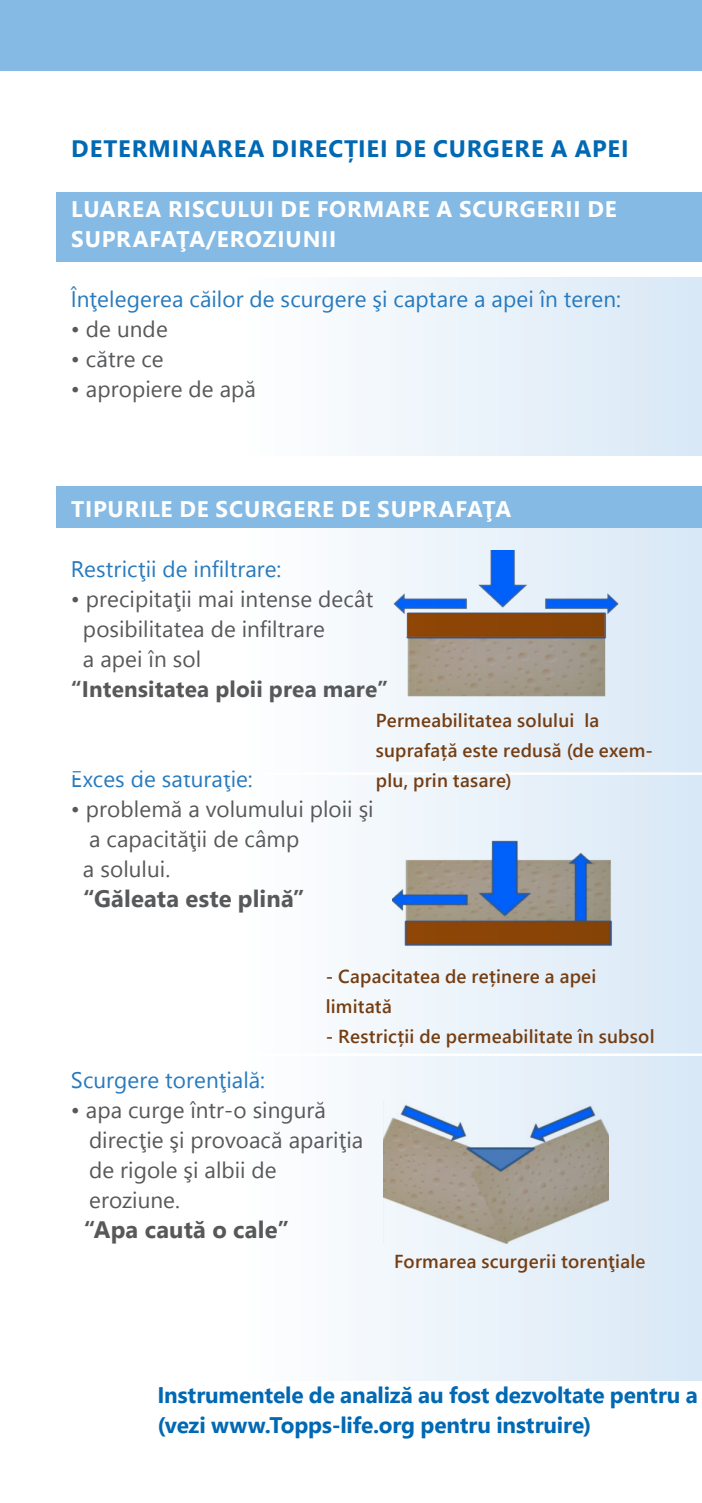
<style>
.page{position:relative;width:702px;height:1503px;background:#fff}
.page>*{position:absolute;margin:0;border:0;box-sizing:border-box;transform-origin:0 0}
.t1{font:700 23.75px "Segoe UI";letter-spacing:.035em;color:#0168b3}
.t2{font:700 23.75px "Segoe UI";letter-spacing:.005em;color:#57585a}
.t3{font:22.5px/30px "Segoe UI";letter-spacing:.005em;color:#57585a}
.t4{font:22.5px "Segoe UI";letter-spacing:.005em;color:#277abe}
.t5{font:700 22.5px/30px "Segoe UI";letter-spacing:-.005em;color:#0168b3}
.t6{font:700 22.5px/30px "Segoe UI";letter-spacing:.035em;color:#fff}
.t7{font:700 22.5px "Segoe UI";letter-spacing:.01em;color:#57585a}
.t8{font:600 18.75px/30px "Segoe UI";letter-spacing:.01em;color:#753d12}
.s1{font-size:22.5px;color:#fff}
</style>
<div class="page">
<div style="left:0;top:0;width:702px;height:71px;background:#85bae5"></div>
<div style="left:57px;top:486px;width:645px;height:42px;background:#85bae5"></div>
<div style="left:57px;top:192px;width:645px;height:70px;background:#85bae5"></div>
<div style="left:57px;top:277px;width:645px;height:178px;background:linear-gradient(to right,#fff,#dbeaf6)"></div>
<div style="left:57px;top:528px;width:645px;height:852px;background:linear-gradient(to right,#fff,#dbeaf6)"></div>
<hr style="left:44px;top:772px;width:658px;height:3px;background:#fff">
<hr style="left:46px;top:1053px;width:656px;height:3px;background:#fff">
<img style="left:392px;top:551px;width:228px;height:145px">
<img style="left:383px;top:1100px;width:225px;height:143px">
<img style="left:392px;top:830px;width:226px;height:120px">
<p class="t1" style="left:71px;top:130px;width:612px">DETERMINAREA DIRECȚIEI DE CURGERE A APEI<span class="s1">EVA-</span></p>
<p class="t6" style="left:71px;top:194px;width:547px">LUAREA RISCULUI DE FORMARE A SCURGERII DE<br>SUPRAFAŢA/EROZIUNII</p>
<p class="t4" style="left:71px;top:281px;width:551px">Înţelegerea căilor de scurgere şi captare a apei în teren:</p>
<p class="t3" style="left:71px;top:314px;width:98px">• de unde</p>
<p class="t3" style="left:71px;top:344px;width:94px">• către ce</p>
<p class="t3" style="left:71px;top:374px;width:187px">• apropiere de apă</p>
<p class="t6" style="left:71px;top:494px;width:441px">TIPURILE DE SCURGERE DE SUPRAFAŢA</p>
<p class="t4" style="left:71px;top:551px;width:212px">Restricţii de infiltrare:</p>
<p class="t3" style="left:83px;top:584px;width:292px;text-indent:-12px">• precipitaţii mai intense decât posibilitatea de infiltrare<br>a apei în sol</p>
<p class="t7" style="left:71px;top:671px;width:319px">“Intensitatea ploii prea mare”</p>
<p class="t8" style="left:376px;top:705px;width:279px">Permeabilitatea solului la suprafață este redusă (de exem&shy;plu, prin tasare)</p>
<p class="t4" style="left:71px;top:761px;width:183px">Exces de saturaţie:</p>
<p class="t3" style="left:83px;top:794px;width:292px;text-indent:-12px">• problemă a volumului ploii şi a capacităţii de câmp<br>a solului.</p>
<p class="t2" style="left:83px;top:880px;width:223px">“Găleata este plină”</p>
<p class="t8" style="left:326px;top:960px;width:272px">- Capacitatea de reținere a apei limitată</p>
<p class="t8" style="left:326px;top:1020px;width:330px">- Restricții de permeabilitate în subsol</p>
<p class="t4" style="left:71px;top:1061px;width:196px">Scurgere torenţială:</p>
<p class="t3" style="left:89px;top:1094px;width:276px;text-indent:-18px">• apa curge într-o singură direcţie şi provoacă apariţia de rigole şi albii de eroziune.</p>
<p class="t2" style="left:84px;top:1210px;width:207px">“Apa caută o cale”</p>
<p class="t8" style="left:394px;top:1245px;width:253px">Formarea scurgerii torenţiale</p>
<p class="t5" style="left:157px;top:1379px;width:542px">Instrumentele de analiză au fost dezvoltate pentru a (vezi www.Topps-life.org pentru instruire)</p>
</div>
